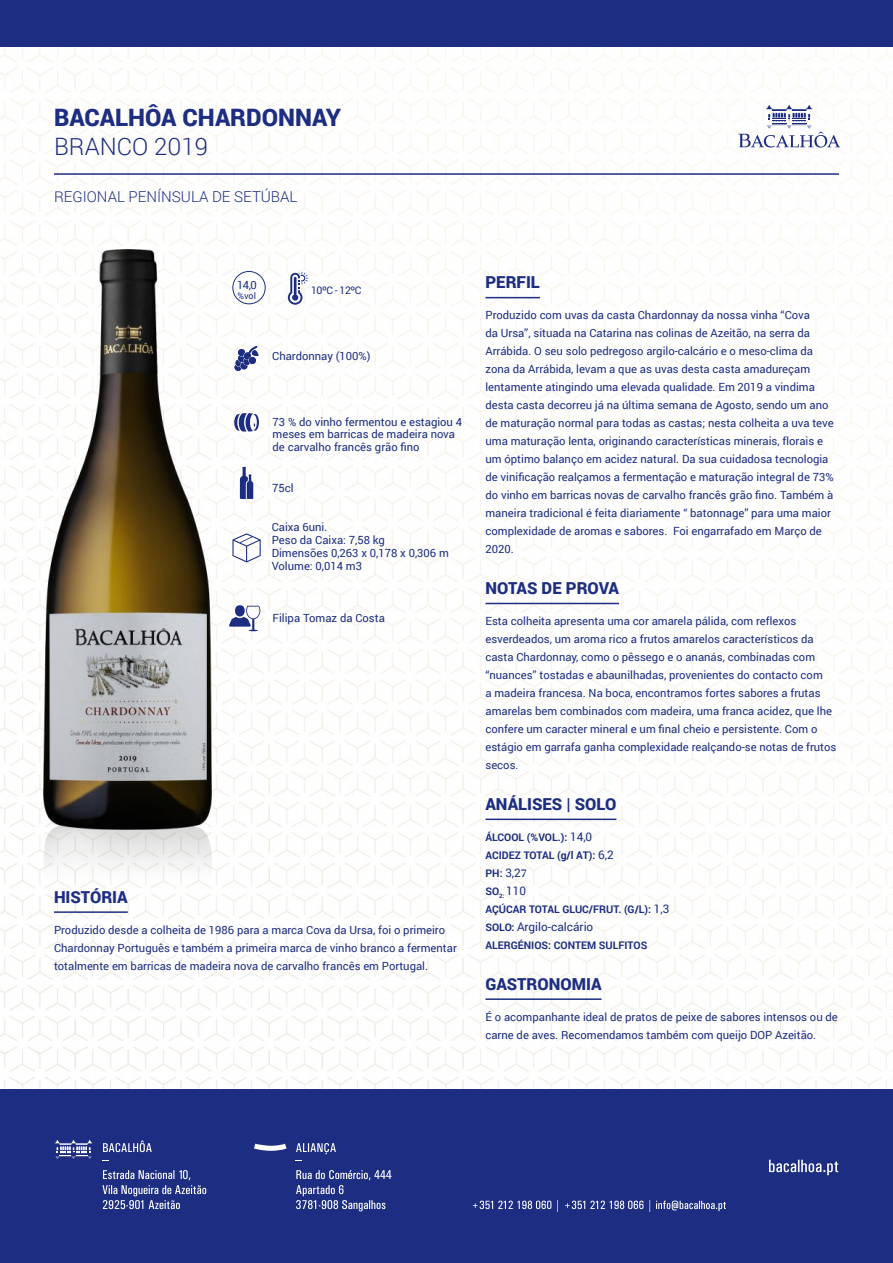
<style>
.page{position:relative;width:893px;height:1263px;background:#fff}
.page>*{position:absolute;margin:0;border:0;box-sizing:border-box;transform-origin:0 0}
.t1{font:900 24px "Roboto";color:#1d2e82}
.t2{font:300 24px "Roboto";color:#1d2e82}
.t3{font:900 16.5px "Roboto";color:#1d2e82}
.t4{font:300 15px "Roboto";color:#1d2e82}
.t5{font:11.85px "Roboto";color:#1d2e82}
.t6{font:11.25px/18px "Roboto";color:#1d2e82}
.t7{font:700 10.5px/18px "Roboto";color:#1d2e82}
.t8{font:10.5px "Roboto";letter-spacing:-.04em;color:#1d2e82}
.t9{font:9px "Roboto";color:#1d2e82}
.s1{font-weight:400;font-size:11.85px}
.s2{font-family:"Noto Serif SC"}
.s3{font-weight:700;font-size:10.5px}
</style>
<div class="page">
<img style="left:0;top:47px;width:893px;height:1042px">
<div style="left:0;top:1089px;width:893px;height:174px;background:#1d2e82"></div>
<div style="left:0;top:0;width:893px;height:47px;background:#1d2e82"></div>
<svg style="left:473px;top:1200px;width:253px;height:12px"></svg>
<svg style="left:769px;top:1160px;width:69px;height:15px"></svg>
<svg style="left:55px;top:1140px;width:37px;height:19px"></svg>
<svg style="left:254px;top:1144px;width:33px;height:7px"></svg>
<svg style="left:296px;top:1170px;width:95px;height:41px"></svg>
<svg style="left:296px;top:1143px;width:40px;height:11px"></svg>
<svg style="left:102px;top:1170px;width:104px;height:39px"></svg>
<svg style="left:103px;top:1141px;width:49px;height:11px"></svg>
<svg style="left:229px;top:606px;width:31px;height:25px"></svg>
<hr style="left:485px;top:297px;width:55px;height:1px;background:#1d2e82">
<hr style="left:485px;top:603px;width:134px;height:1px;background:#1d2e82">
<hr style="left:485px;top:818px;width:131px;height:2px;background:#1d2e82">
<hr style="left:485px;top:998px;width:117px;height:2px;background:#1d2e82">
<hr style="left:54px;top:173px;width:785px;height:2px;background:#1d2e82">
<svg style="left:738px;top:105px;width:102px;height:43px"></svg>
<svg style="left:232px;top:533px;width:29px;height:29px"></svg>
<svg style="left:234px;top:346px;width:25px;height:25px"></svg>
<svg style="left:234px;top:413px;width:25px;height:19px"></svg>
<svg style="left:240px;top:467px;width:13px;height:32px"></svg>
<div style="left:232px;top:271px;width:34px;height:33px;border:1px solid #1d2e82;border-radius:50%"></div>
<svg style="left:288px;top:272px;width:20px;height:33px"></svg>
<img style="left:44px;top:830px;width:168px;height:174px">
<img style="left:44px;top:250px;width:168px;height:580px">
<h1 class="t1" style="left:54px;top:101px;width:289px">BACALHÔA CHARDONNAY</h1>
<h1 class="t2" style="left:54px;top:130px;width:155px">BRANCO 2019</h1>
<h3 class="t4" style="left:54px;top:187px;width:245px">REGIONAL PENÍNSULA DE SETÚBAL</h3>
<p class="t6" style="left:237px;top:275px;width:21px">14,0</p>
<p class="t9" style="left:237px;top:290px;width:20px">%vol</p>
<p class="t8" style="left:311px;top:283px;width:52px">10ºC - 12ºC</p>
<p class="t6" style="left:272px;top:347px;width:100px">Chardonnay (100%)</p>
<p class="t6" style="left:273px;top:415px;width:191px;line-height:12.8px">73 % do vinho fermentou e estagiou 4 meses em barricas de madeira nova de carvalho francês grão fino</p>
<p class="t6" style="left:272px;top:479px;width:23px">75cl</p>
<p class="t6" style="left:272px;top:521px;width:179px;line-height:12.8px">Caixa 6uni.<br>Peso da Caixa: 7,58 kg<br>Dimensões 0,263 x 0,178 x 0,306 m<br>Volume: 0,014 m3</p>
<p class="t6" style="left:273px;top:608px;width:114px">Filipa Tomaz da Costa</p>
<h2 class="t3" style="left:54px;top:885px;width:75px">HISTÓRIA</h2>
<p class="t6" style="left:54px;top:920px;width:404px">Produzido desde a colheita de 1986 para a marca Cova da Ursa, foi o primeiro<br>Chardonnay Português e também a primeira marca de vinho branco a fermentar totalmente em barricas de madeira nova de carvalho francês em Portugal.</p>
<h2 class="t3" style="left:485px;top:271px;width:56px">PERFIL</h2>
<p class="t6" style="left:485px;top:306px;width:350px">Produzido com uvas da casta Chardonnay da nossa vinha “Cova<br>da Ursa”, situada na Catarina nas colinas de Azeitão, na serra da Arrábida. O seu solo pedregoso argilo-calcário e o meso-clima da zona da Arrábida, levam a que as uvas desta casta amadureçam lentamente atingindo uma elevada qualidade. Em 2019 a vindima desta casta decorreu já na última semana de Agosto, sendo um ano de maturação normal para todas as castas; nesta colheita a uva teve uma maturação lenta, originando características minerais, florais e um óptimo balanço em acidez natural. Da sua cuidadosa tecnologia de vinificação realçamos a fermentação e maturação integral de 73% do vinho em barricas novas de carvalho francês grão fino. Também à maneira tradicional é feita diariamente “ batonnage” para uma maior complexidade de aromas e sabores. Foi engarrafado em Março de 2020.</p>
<h2 class="t3" style="left:485px;top:577px;width:135px">NOTAS DE PROVA</h2>
<p class="t6" style="left:485px;top:611px;width:352px">Esta colheita apresenta uma cor amarela pálida, com reflexos esverdeados, um aroma rico a frutos amarelos característicos da casta Chardonnay, como o pêssego e o ananás, combinadas com “nuances” tostadas e abaunilhadas, provenientes do contacto com<br>a madeira francesa. Na boca, encontramos fortes sabores a frutas amarelas bem combinados com madeira, uma franca acidez, que lhe confere um caracter mineral e um final cheio e persistente. Com o estágio em garrafa ganha complexidade realçando-se notas de frutos secos.</p>
<h2 class="t3" style="left:485px;top:792px;width:132px">ANÁLISES | SOLO</h2>
<p class="t7" style="left:485px;top:828px;width:130px">ÁLCOOL (%VOL.): <span class="s1">14,0<br></span>ACIDEZ TOTAL (g/l AT): <span class="s1">6,2<br></span>PH: <span class="s1">3,2</span><span class="s2">7</span></p>
<p class="t5" style="left:485px;top:882px;width:42px"><span class="s3">SO</span><sub>2:</sub> 110</p>
<p class="t7" style="left:485px;top:900px;width:185px">AÇÚCAR TOTAL GLUC/FRUT. (G/L): <span class="s1">1,3</span></p>
<p class="t5" style="left:485px;top:918px;width:109px"><span class="s3">SOLO:</span> Argilo-calcário</p>
<p class="t7" style="left:485px;top:936px;width:163px">ALERGÉNIOS: CONTEM SULFITOS</p>
<h2 class="t3" style="left:485px;top:972px;width:118px">GASTRONOMIA</h2>
<p class="t6" style="left:485px;top:1007px;width:354px">É o acompanhante ideal de pratos de peixe de sabores intensos ou de carne de aves. Recomendamos também com queijo DOP Azeitão.</p>
</div>
